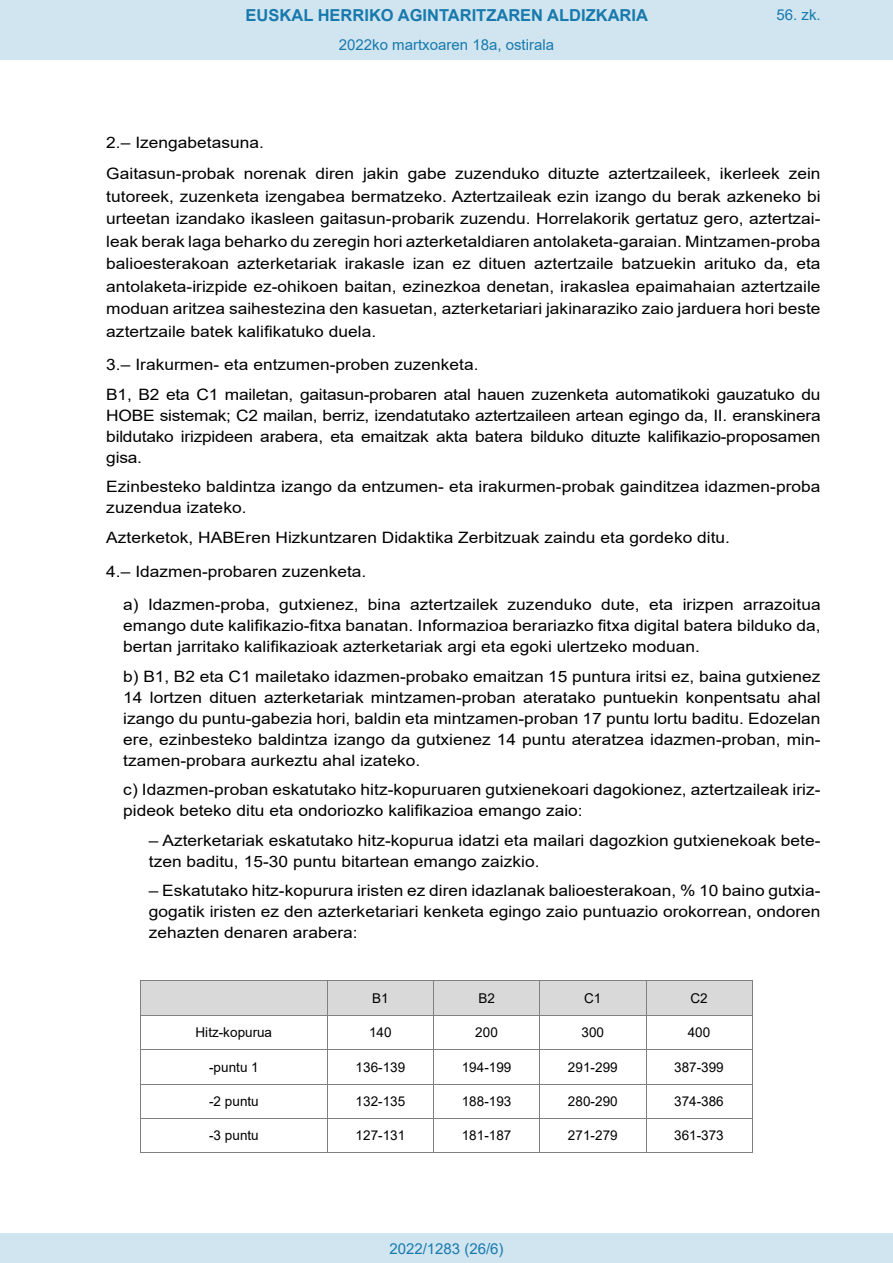
<style>
.page{position:relative;width:893px;height:1263px;background:#fff}
.page>*{position:absolute;margin:0;border:0;box-sizing:border-box;transform-origin:0 0}
.t1{font:700 16.5px "Arial";color:#1879ad}
.BOPVDetalle1{font:15.6px/22.5px "Arial";color:#000;text-align:justify;scale:1.11 1}
.BOPVDetalle2{font:15.6px/21px "Arial";color:#000;text-align:justify;scale:1.11 1}
.BOPVDetalle3{font:15.6px/21px "Arial";color:#000;scale:1.11 1}
.Paginacion_Centro{font:15px "Arial";color:#1879ad}
.t2{font:13.5px "Arial";letter-spacing:.005em;color:#000}
</style>
<div class="page">
<div style="left:0;top:0;width:893px;height:60px;background:#d0e5f0"></div>
<div style="left:0;top:1233px;width:893px;height:30px;background:#d0e5f0"></div>
<div style="left:141px;top:981px;width:186px;height:34px;background:#d9d9d9"></div>
<div style="left:328px;top:981px;width:105px;height:34px;background:#d9d9d9"></div>
<div style="left:434px;top:981px;width:105px;height:34px;background:#d9d9d9"></div>
<div style="left:540px;top:981px;width:106px;height:34px;background:#d9d9d9"></div>
<div style="left:646px;top:981px;width:106px;height:34px;background:#d9d9d9"></div>
<hr style="left:141px;top:980px;width:186px;height:1px;background:#808080">
<hr style="left:328px;top:980px;width:105px;height:1px;background:#808080">
<hr style="left:434px;top:980px;width:106px;height:1px;background:#808080">
<hr style="left:540px;top:980px;width:106px;height:1px;background:#808080">
<hr style="left:646px;top:980px;width:106px;height:1px;background:#808080">
<hr style="left:140px;top:981px;width:1px;height:34px;background:#808080">
<hr style="left:327px;top:981px;width:1px;height:34px;background:#808080">
<hr style="left:433px;top:981px;width:1px;height:34px;background:#808080">
<hr style="left:540px;top:981px;width:1px;height:34px;background:#808080">
<hr style="left:646px;top:981px;width:1px;height:34px;background:#808080">
<hr style="left:752px;top:981px;width:1px;height:34px;background:#808080">
<hr style="left:141px;top:1015px;width:186px;height:1px;background:#808080">
<hr style="left:328px;top:1015px;width:105px;height:1px;background:#808080">
<hr style="left:434px;top:1015px;width:106px;height:1px;background:#808080">
<hr style="left:540px;top:1015px;width:106px;height:1px;background:#808080">
<hr style="left:646px;top:1015px;width:106px;height:1px;background:#808080">
<hr style="left:140px;top:1016px;width:1px;height:33px;background:#808080">
<hr style="left:327px;top:1016px;width:1px;height:33px;background:#808080">
<hr style="left:433px;top:1016px;width:1px;height:33px;background:#808080">
<hr style="left:540px;top:1016px;width:1px;height:33px;background:#808080">
<hr style="left:646px;top:1016px;width:1px;height:33px;background:#808080">
<hr style="left:752px;top:1016px;width:1px;height:33px;background:#808080">
<hr style="left:141px;top:1049px;width:186px;height:1px;background:#808080">
<hr style="left:328px;top:1049px;width:105px;height:1px;background:#808080">
<hr style="left:434px;top:1049px;width:106px;height:1px;background:#808080">
<hr style="left:540px;top:1049px;width:106px;height:1px;background:#808080">
<hr style="left:646px;top:1049px;width:106px;height:1px;background:#808080">
<hr style="left:140px;top:1050px;width:1px;height:34px;background:#808080">
<hr style="left:327px;top:1050px;width:1px;height:34px;background:#808080">
<hr style="left:433px;top:1050px;width:1px;height:34px;background:#808080">
<hr style="left:540px;top:1050px;width:1px;height:34px;background:#808080">
<hr style="left:646px;top:1050px;width:1px;height:34px;background:#808080">
<hr style="left:752px;top:1050px;width:1px;height:34px;background:#808080">
<hr style="left:141px;top:1084px;width:186px;height:1px;background:#808080">
<hr style="left:328px;top:1084px;width:105px;height:1px;background:#808080">
<hr style="left:434px;top:1084px;width:106px;height:1px;background:#808080">
<hr style="left:540px;top:1084px;width:106px;height:1px;background:#808080">
<hr style="left:646px;top:1084px;width:106px;height:1px;background:#808080">
<hr style="left:140px;top:1084px;width:1px;height:34px;background:#808080">
<hr style="left:327px;top:1084px;width:1px;height:34px;background:#808080">
<hr style="left:433px;top:1084px;width:1px;height:34px;background:#808080">
<hr style="left:540px;top:1084px;width:1px;height:34px;background:#808080">
<hr style="left:646px;top:1084px;width:1px;height:34px;background:#808080">
<hr style="left:752px;top:1084px;width:1px;height:34px;background:#808080">
<hr style="left:141px;top:1118px;width:186px;height:1px;background:#808080">
<hr style="left:328px;top:1118px;width:105px;height:1px;background:#808080">
<hr style="left:434px;top:1118px;width:106px;height:1px;background:#808080">
<hr style="left:540px;top:1118px;width:106px;height:1px;background:#808080">
<hr style="left:646px;top:1118px;width:106px;height:1px;background:#808080">
<hr style="left:140px;top:1119px;width:1px;height:33px;background:#808080">
<hr style="left:141px;top:1152px;width:186px;height:1px;background:#808080">
<hr style="left:327px;top:1119px;width:1px;height:33px;background:#808080">
<hr style="left:328px;top:1152px;width:105px;height:1px;background:#808080">
<hr style="left:433px;top:1119px;width:1px;height:33px;background:#808080">
<hr style="left:434px;top:1152px;width:106px;height:1px;background:#808080">
<hr style="left:540px;top:1119px;width:1px;height:33px;background:#808080">
<hr style="left:540px;top:1152px;width:106px;height:1px;background:#808080">
<hr style="left:646px;top:1119px;width:1px;height:33px;background:#808080">
<hr style="left:646px;top:1152px;width:106px;height:1px;background:#808080">
<hr style="left:752px;top:1119px;width:1px;height:33px;background:#808080">
<p class="t1" style="left:246px;top:3px;width:404px">EUSKAL HERRIKO AGINTARITZAREN ALDIZKARIA</p>
<p class="Paginacion_Centro" style="left:339px;top:35px;width:217px">2022ko martxoaren 18a, ostirala</p>
<p class="Paginacion_Centro" style="left:776px;top:5px;width:46px">56. zk.</p>
<p class="BOPVDetalle1" style="left:106px;top:131px;width:144px">2.– Izengabetasuna.</p>
<p class="BOPVDetalle1" style="left:106px;top:162px;width:645px">Gaitasun-probak norenak diren jakin gabe zuzenduko dituzte aztertzaileek, ikerleek zein tutoreek, zuzenketa izengabea bermatzeko. Aztertzaileak ezin izango du berak azkeneko bi urteetan izandako ikasleen gaitasun-probarik zuzendu. Horrelakorik gertatuz gero, aztertzai&shy;leak berak laga beharko du zeregin hori azterketaldiaren antolaketa-garaian. Mintzamen-proba balioesterakoan azterketariak irakasle izan ez dituen aztertzaile batzuekin arituko da, eta antolaketa-irizpide ez-ohikoen baitan, ezinezkoa denetan, irakaslea epaimahaian aztertzaile moduan aritzea saihestezina den kasuetan, azterketariari jakinaraziko zaio jarduera hori beste aztertzaile batek kalifikatuko duela.</p>
<p class="BOPVDetalle1" style="left:106px;top:354px;width:337px">3.– Irakurmen- eta entzumen-proben zuzenketa.</p>
<p class="BOPVDetalle1" style="left:106px;top:384px;width:645px;line-height:21px">B1, B2 eta C1 mailetan, gaitasun-probaren atal hauen zuzenketa automatikoki gauzatuko du HOBE sistemak; C2 mailan, berriz, izendatutako aztertzaileen artean egingo da, II. eranskinera bildutako irizpideen arabera, eta emaitzak akta batera bilduko dituzte kalifikazio-proposamen gisa.</p>
<p class="BOPVDetalle1" style="left:106px;top:476px;width:645px;line-height:21px">Ezinbesteko baldintza izango da entzumen- eta irakurmen-probak gainditzea idazmen-proba zuzendua izateko.</p>
<p class="BOPVDetalle1" style="left:106px;top:526px;width:563px">Azterketok, HABEren Hizkuntzaren Didaktika Zerbitzuak zaindu eta gordeko ditu.</p>
<p class="BOPVDetalle1" style="left:106px;top:560px;width:236px">4.– Idazmen-probaren zuzenketa.</p>
<p class="BOPVDetalle2" style="left:123px;top:594px;width:630px">a) Idazmen-proba, gutxienez, bina aztertzailek zuzenduko dute, eta irizpen arrazoitua emango dute kalifikazio-fitxa banatan. Informazioa berariazko fitxa digital batera bilduko da, bertan jarritako kalifikazioak azterketariak argi eta egoki ulertzeko moduan.</p>
<p class="BOPVDetalle2" style="left:123px;top:666px;width:630px">b) B1, B2 eta C1 mailetako idazmen-probako emaitzan 15 puntura iritsi ez, baina gutxienez 14 lortzen dituen azterketariak mintzamen-proban ateratako puntuekin konpentsatu ahal izango du puntu-gabezia hori, baldin eta mintzamen-proban 17 puntu lortu baditu. Edozelan ere, ezinbesteko baldintza izango da gutxienez 14 puntu ateratzea idazmen-proban, min&shy;tzamen-probara aurkeztu ahal izateko.</p>
<p class="BOPVDetalle2" style="left:123px;top:779px;width:630px">c) Idazmen-proban eskatutako hitz-kopuruaren gutxienekoari dagokionez, aztertzaileak iriz&shy;pideok beteko ditu eta ondoriozko kalifikazioa emango zaio:</p>
<p class="BOPVDetalle3" style="left:149px;top:830px;width:607px">– Azterketariak eskatutako hitz-kopurua idatzi eta mailari dagozkion gutxienekoak bete&shy;tzen baditu, 15-30 puntu bitartean emango zaizkio.</p>
<p class="BOPVDetalle3" style="left:149px;top:880px;width:607px;text-align:justify">– Eskatutako hitz-kopurura iristen ez diren idazlanak balioesterakoan, % 10 baino gutxia&shy;gogatik iristen ez den azterketariari kenketa egingo zaio puntuazio orokorrean, ondoren zehazten denaren arabera:</p>
<p class="t2" style="left:372px;top:989px;width:18px">B1</p>
<p class="t2" style="left:478px;top:989px;width:18px">B2</p>
<p class="t2" style="left:584px;top:989px;width:19px">C1</p>
<p class="t2" style="left:690px;top:989px;width:19px">C2</p>
<p class="t2" style="left:196px;top:1023px;width:78px">Hitz-kopurua</p>
<p class="t2" style="left:369px;top:1023px;width:24px">140</p>
<p class="t2" style="left:475px;top:1023px;width:24px">200</p>
<p class="t2" style="left:581px;top:1023px;width:24px">300</p>
<p class="t2" style="left:688px;top:1023px;width:24px">400</p>
<p class="t2" style="left:209px;top:1058px;width:51px">-puntu 1</p>
<p class="t2" style="left:356px;top:1058px;width:51px">136-139</p>
<p class="t2" style="left:462px;top:1058px;width:51px">194-199</p>
<p class="t2" style="left:568px;top:1058px;width:51px">291-299</p>
<p class="t2" style="left:674px;top:1058px;width:51px">387-399</p>
<p class="t2" style="left:209px;top:1092px;width:51px">-2 puntu</p>
<p class="t2" style="left:356px;top:1092px;width:51px">132-135</p>
<p class="t2" style="left:462px;top:1092px;width:51px">188-193</p>
<p class="t2" style="left:568px;top:1092px;width:51px">280-290</p>
<p class="t2" style="left:674px;top:1092px;width:51px">374-386</p>
<p class="t2" style="left:209px;top:1126px;width:51px">-3 puntu</p>
<p class="t2" style="left:356px;top:1126px;width:51px">127-131</p>
<p class="t2" style="left:462px;top:1126px;width:51px">181-187</p>
<p class="t2" style="left:568px;top:1126px;width:51px">271-279</p>
<p class="t2" style="left:674px;top:1126px;width:51px">361-373</p>
<p class="Paginacion_Centro" style="left:389px;top:1238px;width:116px">2022/1283 (26/6)</p>
</div>
